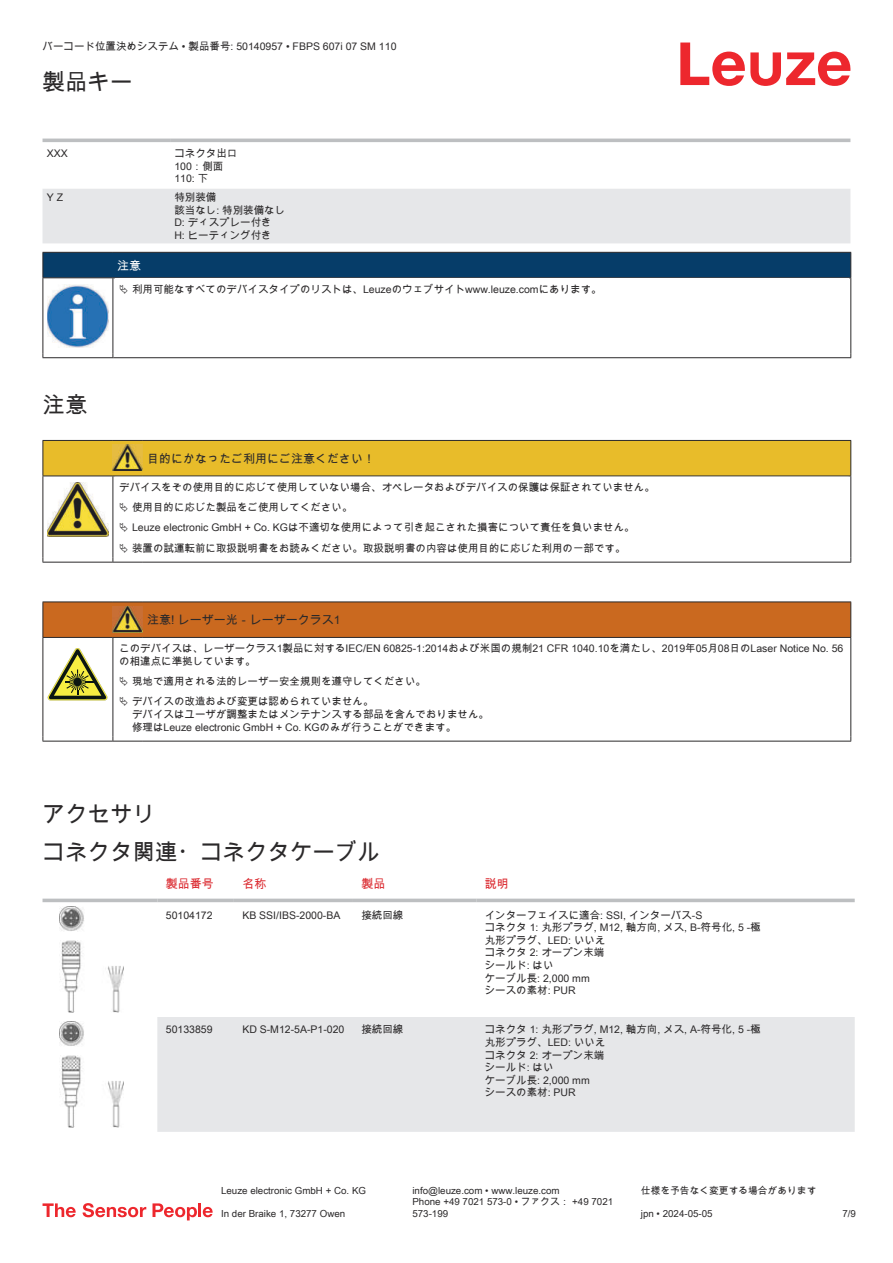
<style>
.page{position:relative;width:893px;height:1263px;background:#fff}
.page>*{position:absolute;margin:0;border:0;box-sizing:border-box;transform-origin:0 0}
.t1{font:22.5px/38.7px "Arial Unicode MS";color:#2b292a}
.t2{font:12px "Arial Unicode MS";color:#2b292a}
.t3{font:12px "Arial Unicode MS";color:#db2a30}
.t4{font:12px "Arial Unicode MS";color:#fff}
.t5{font:10.5px/12.6px "Arial Unicode MS";color:#2b292a}
.t6{font:9.75px/11.7px "Arial Unicode MS";color:#2b292a}
</style>
<div class="page">
<svg style="left:680px;top:43px;width:170px;height:43px"></svg>
<svg style="left:43px;top:138px;width:807px;height:1px"></svg>
<div style="left:43px;top:189px;width:807px;height:54px;background:#e6e7e9"></div>
<hr style="left:43px;top:139px;width:127px;height:3px;background:#bdbfc1">
<hr style="left:170px;top:139px;width:680px;height:3px;background:#bdbfc1">
<svg style="left:43px;top:898px;width:812px;height:230px"></svg>
<div style="left:157px;top:1017px;width:698px;height:115px;background:#e6e7e9"></div>
<hr style="left:43px;top:899px;width:114px;height:3px;background:#bdbfc1">
<hr style="left:157px;top:899px;width:77px;height:3px;background:#bdbfc1">
<hr style="left:234px;top:899px;width:119px;height:3px;background:#bdbfc1">
<hr style="left:353px;top:899px;width:123px;height:3px;background:#bdbfc1">
<hr style="left:476px;top:899px;width:379px;height:3px;background:#bdbfc1">
<img style="left:59px;top:906px;width:65px;height:107px">
<img style="left:59px;top:1021px;width:65px;height:106px">
<svg style="left:43px;top:1203px;width:33px;height:14px"></svg>
<svg style="left:83px;top:1203px;width:63px;height:14px"></svg>
<svg style="left:153px;top:1203px;width:44px;height:17px"></svg>
<hr style="left:198px;top:1203px;width:3px;height:14px;background:#ed272d">
<svg style="left:203px;top:1207px;width:10px;height:10px"></svg>
<div style="left:43px;top:252px;width:808px;height:26px;background:#063d69"></div>
<hr style="left:113px;top:277px;width:738px;height:1px;background:#2b292a">
<hr style="left:43px;top:278px;width:1px;height:75px;background:#2b292a">
<hr style="left:113px;top:278px;width:1px;height:75px;background:#2b292a">
<hr style="left:850px;top:278px;width:1px;height:75px;background:#2b292a">
<hr style="left:43px;top:357px;width:70px;height:1px;background:#2b292a">
<hr style="left:113px;top:357px;width:738px;height:1px;background:#2b292a">
<img style="left:47px;top:284px;width:61px;height:63px">
<div style="left:44px;top:441px;width:806px;height:35px;background:#e8bc2a"></div>
<svg style="left:44px;top:477px;width:806px;height:85px"></svg>
<hr style="left:43px;top:440px;width:70px;height:1px;background:#2b292a">
<hr style="left:43px;top:441px;width:1px;height:35px;background:#2b292a">
<hr style="left:43px;top:476px;width:70px;height:1px;background:#2b292a">
<hr style="left:113px;top:440px;width:30px;height:1px;background:#2b292a">
<hr style="left:113px;top:476px;width:30px;height:1px;background:#2b292a">
<hr style="left:143px;top:440px;width:708px;height:1px;background:#2b292a">
<hr style="left:850px;top:441px;width:1px;height:35px;background:#2b292a">
<hr style="left:143px;top:476px;width:708px;height:1px;background:#2b292a">
<hr style="left:43px;top:476px;width:1px;height:82px;background:#2b292a">
<hr style="left:113px;top:476px;width:1px;height:82px;background:#2b292a">
<hr style="left:850px;top:476px;width:1px;height:82px;background:#2b292a">
<hr style="left:43px;top:562px;width:70px;height:1px;background:#2b292a">
<hr style="left:113px;top:562px;width:30px;height:1px;background:#2b292a">
<hr style="left:143px;top:562px;width:708px;height:1px;background:#2b292a">
<img style="left:113px;top:445px;width:30px;height:26px">
<img style="left:47px;top:482px;width:61px;height:54px">
<svg style="left:115px;top:477px;width:734px;height:81px"></svg>
<div style="left:44px;top:602px;width:806px;height:35px;background:#ca691f"></div>
<svg style="left:44px;top:638px;width:806px;height:103px"></svg>
<hr style="left:43px;top:601px;width:70px;height:1px;background:#2b292a">
<hr style="left:43px;top:602px;width:1px;height:35px;background:#2b292a">
<hr style="left:43px;top:637px;width:70px;height:1px;background:#2b292a">
<hr style="left:113px;top:601px;width:30px;height:1px;background:#2b292a">
<hr style="left:113px;top:637px;width:30px;height:1px;background:#2b292a">
<hr style="left:143px;top:601px;width:708px;height:1px;background:#2b292a">
<hr style="left:850px;top:602px;width:1px;height:35px;background:#2b292a">
<hr style="left:143px;top:637px;width:708px;height:1px;background:#2b292a">
<hr style="left:43px;top:638px;width:1px;height:99px;background:#2b292a">
<hr style="left:113px;top:638px;width:1px;height:99px;background:#2b292a">
<hr style="left:850px;top:638px;width:1px;height:99px;background:#2b292a">
<hr style="left:43px;top:741px;width:70px;height:1px;background:#2b292a">
<hr style="left:113px;top:741px;width:30px;height:1px;background:#2b292a">
<hr style="left:143px;top:741px;width:708px;height:1px;background:#2b292a">
<img style="left:113px;top:606px;width:30px;height:26px">
<svg style="left:47px;top:648px;width:60px;height:52px"></svg>
<svg style="left:115px;top:638px;width:734px;height:99px"></svg>
<svg style="left:120px;top:503px;width:8px;height:9px"></svg>
<svg style="left:120px;top:523px;width:8px;height:9px"></svg>
<svg style="left:120px;top:543px;width:8px;height:9px"></svg>
<svg style="left:120px;top:677px;width:8px;height:9px"></svg>
<svg style="left:120px;top:697px;width:8px;height:9px"></svg>
<p class="t5" style="left:43px;top:40px;width:355px">バーコード位置決めシステム • 製品番号: 50140957 • FBPS 607i 07 SM 110</p>
<h1 class="t1" style="left:43px;top:62px;width:91px">製品キー</h1>
<p class="t5" style="left:47px;top:148px;width:23px">XXX</p>
<p class="t5" style="left:174px;top:147px;width:64px">コネクタ出口<br>100：側面<br>110: 下</p>
<p class="t5" style="left:47px;top:191px;width:18px">Y Z</p>
<p class="t5" style="left:174px;top:191px;width:112px">特別装備<br>該当なし: 特別装備なし<br>D: ディスプレー付き<br>H: ヒーティング付き</p>
<p class="t4" style="left:117px;top:257px;width:25px">注意</p>
<p class="t5" style="left:132px;top:282px;width:471px">利用可能なすべてのデバイスタイプのリストは、Leuzeのウェブサイトwww.leuze.comにあります。</p>
<h1 class="t1" style="left:43px;top:385px;width:46px">注意</h1>
<p class="t2" style="left:147px;top:450px;width:229px">目的にかなったご利用にご注意ください！</p>
<p class="t5" style="left:132px;top:477px;width:524px;line-height:20.2px;text-indent:-13px">デバイスをその使用目的に応じて使用していない場合、オペレータおよびデバイスの保護は保証されていません。使用目的に応じた製品をご使用してください。<br>Leuze electronic GmbH + Co. KGは不適切な使用によって引き起こされた損害について責任を負いません。<br>装置の試運転前に取扱説明書をお読みください。取扱説明書の内容は使用目的に応じた利用の一部です。</p>
<p class="t2" style="left:147px;top:611px;width:195px">注意! レーザー光－レーザークラス1</p>
<p class="t5" style="left:119px;top:642px;width:726px">このデバイスは、レーザークラス1製品に対するIEC/EN 60825-1:2014および米国の規制21 CFR 1040.10を満たし、2019年05月08日のLaser Notice No. 56の相違点に準拠しています。</p>
<p class="t5" style="left:132px;top:671px;width:295px;line-height:20.2px">現地で適用される法的レーザー安全規則を遵守してください。デバイスの改造および変更は認められていません。</p>
<p class="t5" style="left:132px;top:708px;width:358px">デバイスはユーザが調整またはメンテナンスする部品を含んでおりません。修理はLeuze electronic GmbH + Co. KGのみが行うことができます。</p>
<h1 class="t1" style="left:43px;top:794px;width:339px">アクセサリ<br>コネクタ関連・コネクタケーブル</h1>
<p class="t3" style="left:166px;top:875px;width:49px">製品番号</p>
<p class="t3" style="left:242px;top:875px;width:25px">名称</p>
<p class="t3" style="left:361px;top:875px;width:25px">製品</p>
<p class="t3" style="left:485px;top:875px;width:25px">説明</p>
<p class="t5" style="left:166px;top:908px;width:48px">50104172</p>
<p class="t5" style="left:242px;top:908px;width:100px">KB SSI/IBS-2000-BA</p>
<p class="t5" style="left:361px;top:908px;width:43px">接続回線</p>
<p class="t5" style="left:485px;top:908px;width:277px">インターフェイスに適合: SSI, インターバス-S<br>コネクタ 1: 丸形プラグ, M12, 軸方向, メス, B-符号化, 5 -極丸形プラグ、LED: いいえ<br>コネクタ 2: オープン末端<br>シールド: はい<br>ケーブル長: 2,000 mm<br>シースの素材: PUR</p>
<p class="t5" style="left:166px;top:1023px;width:48px">50133859</p>
<p class="t5" style="left:242px;top:1023px;width:104px">KD S-M12-5A-P1- 020</p>
<p class="t5" style="left:361px;top:1023px;width:43px">接続回線</p>
<p class="t5" style="left:485px;top:1023px;width:277px">コネクタ 1: 丸形プラグ, M12, 軸方向, メス, A-符号化, 5 -極丸形プラグ、LED: いいえ<br>コネクタ 2: オープン末端<br>シールド: はい<br>ケーブル長: 2,000 mm<br>シースの素材: PUR</p>
<p class="t6" style="left:221px;top:1184px;width:146px">Leuze electronic GmbH + Co. KG</p>
<p class="t6" style="left:412px;top:1184px;width:149px">info@leuze.com • www.leuze.com</p>
<p class="t6" style="left:641px;top:1184px;width:177px">仕様を予告なく変更する場合があります</p>
<p class="t6" style="left:221px;top:1207px;width:126px">In der Braike 1, 73277 Owen</p>
<p class="t6" style="left:412px;top:1196px;width:202px">Phone +49 7021 573-0 • ファクス： +49 7021<br>573-199</p>
<p class="t6" style="left:641px;top:1207px;width:73px">jpn • 2024-05-05</p>
<p class="t6" style="left:842px;top:1207px;width:15px">7/9</p>
</div>
